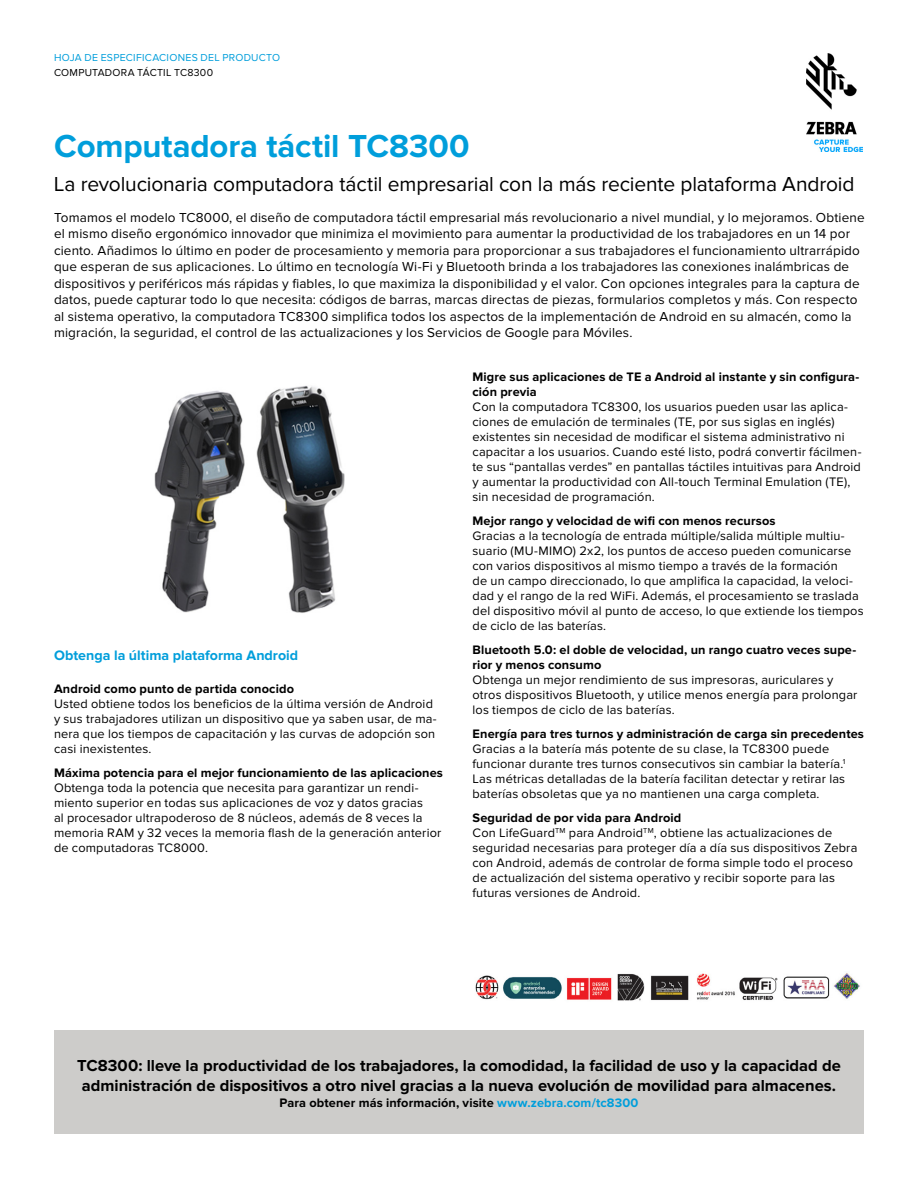
<style>
.page{position:relative;width:918px;height:1188px;background:#fff}
.page>*{position:absolute;margin:0;border:0;box-sizing:border-box;transform-origin:0 0}
.t1{font:700 33px "Proxima Nova";letter-spacing:-.005em;color:#009edb}
.t2{font:21px "Proxima Nova";letter-spacing:-.005em;color:#000}
.t3{font:700 16.5px/20.2px "Proxima Nova";color:#000}
.t4{font:700 14.25px "Proxima Nova";color:#009edb}
.t5{font:13.5px/16.5px "Proxima Nova";letter-spacing:.01em;color:#000}
.t6{font:12.75px/15px "Proxima Nova";letter-spacing:.015em;color:#000}
.t7{font:700 12.75px/15px "Proxima Nova";letter-spacing:.01em;color:#000}
.t8{font:10.5px "Proxima Nova";letter-spacing:.025em;color:#009edb}
.t9{font:10.5px "Proxima Nova";letter-spacing:.025em;color:#000}
.s1{font-weight:700}
.s2{color:#009edb}
</style>
<div class="page">
<img style="left:806px;top:54px;width:56px;height:97px">
<div style="left:54px;top:1031px;width:810px;height:103px;background:#cdccca"></div>
<img style="left:475px;top:973px;width:385px;height:28px">
<img style="left:154px;top:386px;width:191px;height:227px">
<p class="t8" style="left:54px;top:52px;width:228px">HOJA DE ESPECIFICACIONES DEL PRODUCTO</p>
<p class="t9" style="left:54px;top:66px;width:161px">COMPUTADORA TÁCTIL TC8300</p>
<h1 class="t1" style="left:54px;top:127px;width:417px">Computadora táctil TC8300</h1>
<h2 class="t2" style="left:54px;top:172px;width:802px">La revolucionaria computadora táctil empresarial con la más reciente plataforma Android</h2>
<p class="t5" style="left:54px;top:209px;width:812px">Tomamos el modelo TC8000, el diseño de computadora táctil empresarial más revolucionario a nivel mundial, y lo mejoramos. Obtiene el mismo diseño ergonómico innovador que minimiza el movimiento para aumentar la productividad de los trabajadores en un 14 por ciento. Añadimos lo último en poder de procesamiento y memoria para proporcionar a sus trabajadores el funcionamiento ultrarrápido que esperan de sus aplicaciones. Lo último en tecnología Wi-Fi y Bluetooth brinda a los trabajadores las conexiones inalámbricas de dispositivos y periféricos más rápidas y fiables, lo que maximiza la disponibilidad y el valor. Con opciones integrales para la captura de datos, puede capturar todo lo que necesita: códigos de barras, marcas directas de piezas, formularios completos y más. Con respecto al sistema operativo, la computadora TC8300 simplifica todos los aspectos de la implementación de Android en su almacén, como la migración, la seguridad, el control de las actualizaciones y los Servicios de Google para Móviles.</p>
<p class="t4" style="left:54px;top:647px;width:246px">Obtenga la última plataforma Android</p>
<p class="t7" style="left:54px;top:682px;width:241px">Android como punto de partida conocido</p>
<p class="t6" style="left:54px;top:697px;width:384px">Usted obtiene todos los beneficios de la última versión de Android y sus trabajadores utilizan un dispositivo que ya saben usar, de ma&shy;nera que los tiempos de capacitación y las curvas de adopción son casi inexistentes.</p>
<p class="t7" style="left:54px;top:766px;width:391px">Máxima potencia para el mejor funcionamiento de las aplicaciones</p>
<p class="t6" style="left:54px;top:781px;width:389px">Obtenga toda la potencia que necesita para garantizar un rendi&shy;miento superior en todas sus aplicaciones de voz y datos gracias<br>al procesador ultrapoderoso de 8 núcleos, además de 8 veces la memoria RAM y 32 veces la memoria flash de la generación anterior de computadoras TC8000.</p>
<p class="t7" style="left:472px;top:369px;width:388px">Migre sus aplicaciones de TE a Android al instante y sin configura&shy;ción previa</p>
<p class="t6" style="left:472px;top:399px;width:391px">Con la computadora TC8300, los usuarios pueden usar las aplica&shy;ciones de emulación de terminales (TE, por sus siglas en inglés) existentes sin necesidad de modificar el sistema administrativo ni capacitar a los usuarios. Cuando esté listo, podrá convertir fácilmen&shy;te sus “pantallas verdes” en pantallas táctiles intuitivas para Android y aumentar la productividad con All-touch Terminal Emulation (TE), sin necesidad de programación.</p>
<p class="t7" style="left:472px;top:513px;width:305px">Mejor rango y velocidad de wifi con menos recursos</p>
<p class="t6" style="left:472px;top:528px;width:393px">Gracias a la tecnología de entrada múltiple/salida múltiple multiu&shy;suario (MU-MIMO) 2x2, los puntos de acceso pueden comunicarse con varios dispositivos al mismo tiempo a través de la formación<br>de un campo direccionado, lo que amplifica la capacidad, la veloci&shy;dad y el rango de la red WiFi. Además, el procesamiento se traslada del dispositivo móvil al punto de acceso, lo que extiende los tiempos de ciclo de las baterías.</p>
<p class="t7" style="left:472px;top:642px;width:385px">Bluetooth 5.0: el doble de velocidad, un rango cuatro veces supe&shy;rior y menos consumo</p>
<p class="t6" style="left:472px;top:672px;width:387px">Obtenga un mejor rendimiento de sus impresoras, auriculares y otros dispositivos Bluetooth, y utilice menos energía para prolongar los tiempos de ciclo de las baterías.</p>
<p class="t7" style="left:472px;top:726px;width:393px">Energía para tres turnos y administración de carga sin precedentes</p>
<p class="t6" style="left:472px;top:741px;width:374px">Gracias a la batería más potente de su clase, la TC8300 puede funcionar durante tres turnos consecutivos sin cambiar la batería.<sup>1<br></sup>Las métricas detalladas de la batería facilitan detectar y retirar las baterías obsoletas que ya no mantienen una carga completa.</p>
<p class="t6" style="left:472px;top:810px;width:386px"><span class="s1">Seguridad de por vida para Android<br></span>Con LifeGuard<sup>TM</sup> para Android<sup>TM</sup>, obtiene las actualizaciones de seguridad necesarias para proteger día a día sus dispositivos Zebra con Android, además de controlar de forma simple todo el proceso de actualización del sistema operativo y recibir soporte para las futuras versiones de Android.</p>
<p class="t3" style="left:77px;top:1056px;width:765px">TC8300: lleve la productividad de los trabajadores, la comodidad, la facilidad de uso y la capacidad de administración de dispositivos a otro nivel gracias a la nueva evolución de movilidad para almacenes.</p>
<p class="t7" style="left:279px;top:1095px;width:361px">Para obtener más información, visite <span class="s2">www.zebra.com/tc8300</span></p>
</div>
